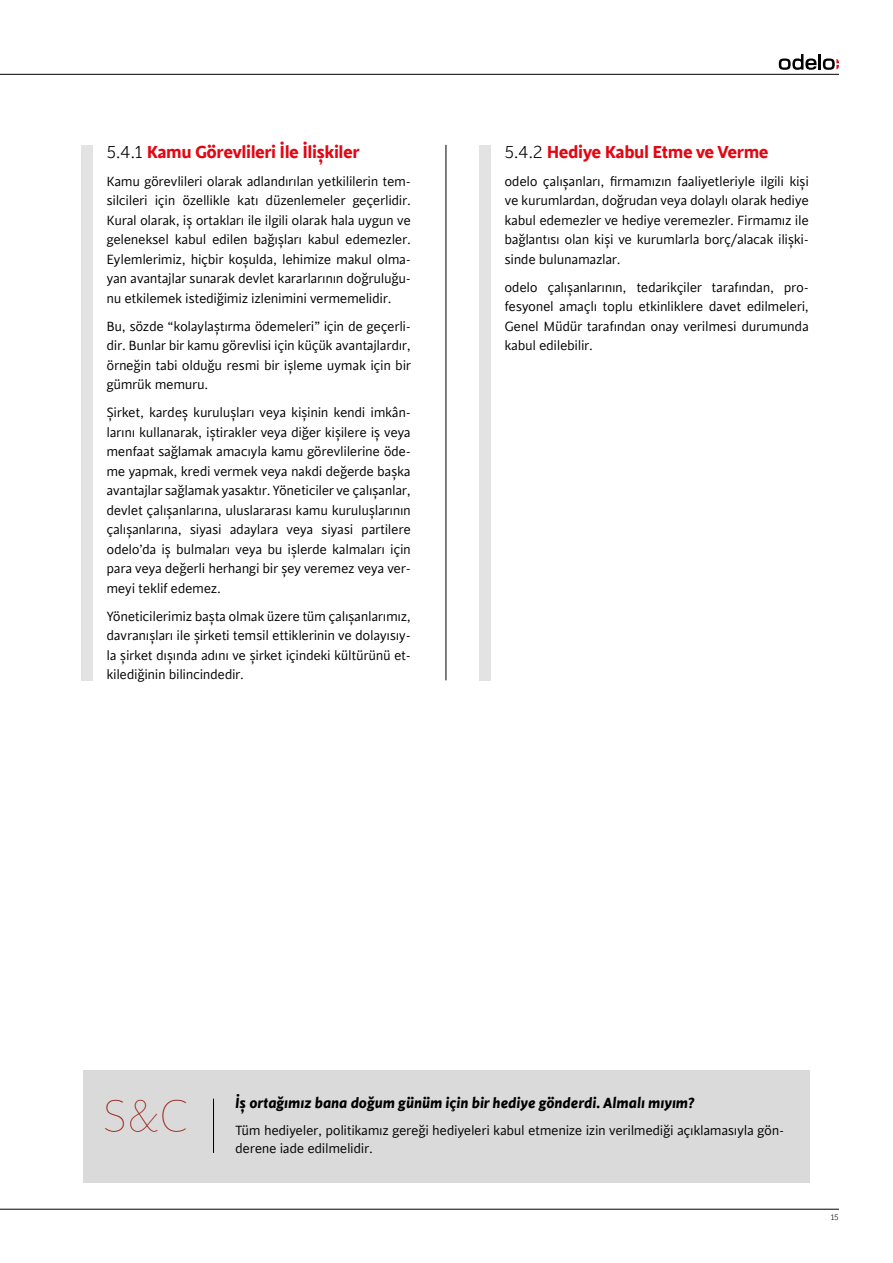
<style>
.page{position:relative;width:893px;height:1263px;background:#fff}
.page>*{position:absolute;margin:0;border:0;box-sizing:border-box;transform-origin:0 0}
.t1{font:100 49.5px "Cinta";color:#951004}
.t2{font:700 19.5px "Cinta";letter-spacing:-.025em;color:#e30613}
.t3{font:italic 700 16.5px "Cinta";letter-spacing:-.01em;color:#000}
.t4{font:15px/19.5px "Cinta";letter-spacing:-.025em;color:#000;text-align:justify}
.t5{font:300 9px "Cinta";color:#000}
.s1{font-weight:300;color:#000}
</style>
<div class="page">
<svg style="left:779px;top:54px;width:60px;height:16px"></svg>
<hr style="left:0;top:1209px;width:839px;height:1px;background:#000">
<hr style="left:0;top:74px;width:839px;height:1px;background:#000">
<hr style="left:446px;top:145px;width:1px;height:535px;background:#000">
<div style="left:83px;top:1070px;width:726px;height:113px;background:#dadada"></div>
<hr style="left:213px;top:1098px;width:1px;height:55px;background:#000">
<div style="left:81px;top:145px;width:12px;height:535px;background:#e3e3e3"></div>
<div style="left:479px;top:145px;width:12px;height:535px;background:#e3e3e3"></div>
<h2 class="t2" style="left:106px;top:140px;width:255px"><span class="s1">5.4.1</span> Kamu Görevlileri İle İlişkiler</h2>
<p class="t4" style="left:106px;top:172px;width:306px">Kamu görevlileri olarak adlandırılan yetkililerin tem&shy;silcileri için özellikle katı düzenlemeler geçerlidir.<br>Kural olarak, iş ortakları ile ilgili olarak hala uygun ve geleneksel kabul edilen bağışları kabul edemezler.<br>Eylemlerimiz, hiçbir koşulda, lehimize makul olma&shy;yan avantajlar sunarak devlet kararlarının doğruluğu&shy;nu etkilemek istediğimiz izlenimini vermemelidir.</p>
<p class="t4" style="left:106px;top:317px;width:306px">Bu, sözde “kolaylaştırma ödemeleri” için de geçerli&shy;dir. Bunlar bir kamu görevlisi için küçük avantajlardır, örneğin tabi olduğu resmi bir işleme uymak için bir gümrük memuru.</p>
<p class="t4" style="left:106px;top:403px;width:306px">Şirket, kardeş kuruluşları veya kişinin kendi imkân&shy;larını kullanarak, iştirakler veya diğer kişilere iş veya menfaat sağlamak amacıyla kamu görevlilerine öde&shy;me yapmak, kredi vermek veya nakdi değerde başka avantajlar sağlamak yasaktır. Yöneticiler ve çalışanlar, devlet çalışanlarına, uluslararası kamu kuruluşlarının çalışanlarına, siyasi adaylara veya siyasi partilere odelo’da iş bulmaları veya bu işlerde kalmaları için para veya değerli herhangi bir şey veremez veya ver&shy;meyi teklif edemez.</p>
<p class="t4" style="left:106px;top:607px;width:306px">Yöneticilerimiz başta olmak üzere tüm çalışanlarımız, davranışları ile şirketi temsil ettiklerinin ve dolayısıy&shy;la şirket dışında adını ve şirket içindeki kültürünü et&shy;kilediğinin bilincindedir.</p>
<h2 class="t2" style="left:504px;top:140px;width:266px"><span class="s1">5.4.2</span> Hediye Kabul Etme ve Verme</h2>
<p class="t4" style="left:504px;top:172px;width:306px">odelo çalışanları, firmamızın faaliyetleriyle ilgili kişi ve kurumlardan, doğrudan veya dolaylı olarak hediye kabul edemezler ve hediye veremezler. Firmamız ile bağlantısı olan kişi ve kurumlarla borç/alacak ilişki&shy;sinde bulunamazlar.</p>
<p class="t4" style="left:504px;top:278px;width:306px">odelo çalışanlarının, tedarikçiler tarafından, pro&shy;fesyonel amaçlı toplu etkinliklere davet edilmeleri, Genel Müdür tarafından onay verilmesi durumunda kabul edilebilir.</p>
<h1 class="t1" style="left:102px;top:1089px;width:89px">S&amp;C</h1>
<p class="t3" style="left:235px;top:1092px;width:461px">İş ortağımız bana doğum günüm için bir hediye gönderdi. Almalı mıyım?</p>
<p class="t4" style="left:235px;top:1122px;width:550px;line-height:18px">Tüm hediyeler, politikamız gereği hediyeleri kabul etmenize izin verilmediği açıklamasıyla gön&shy;derene iade edilmelidir.</p>
<p class="t5" style="left:831px;top:1212px;width:9px">15</p>
</div>
